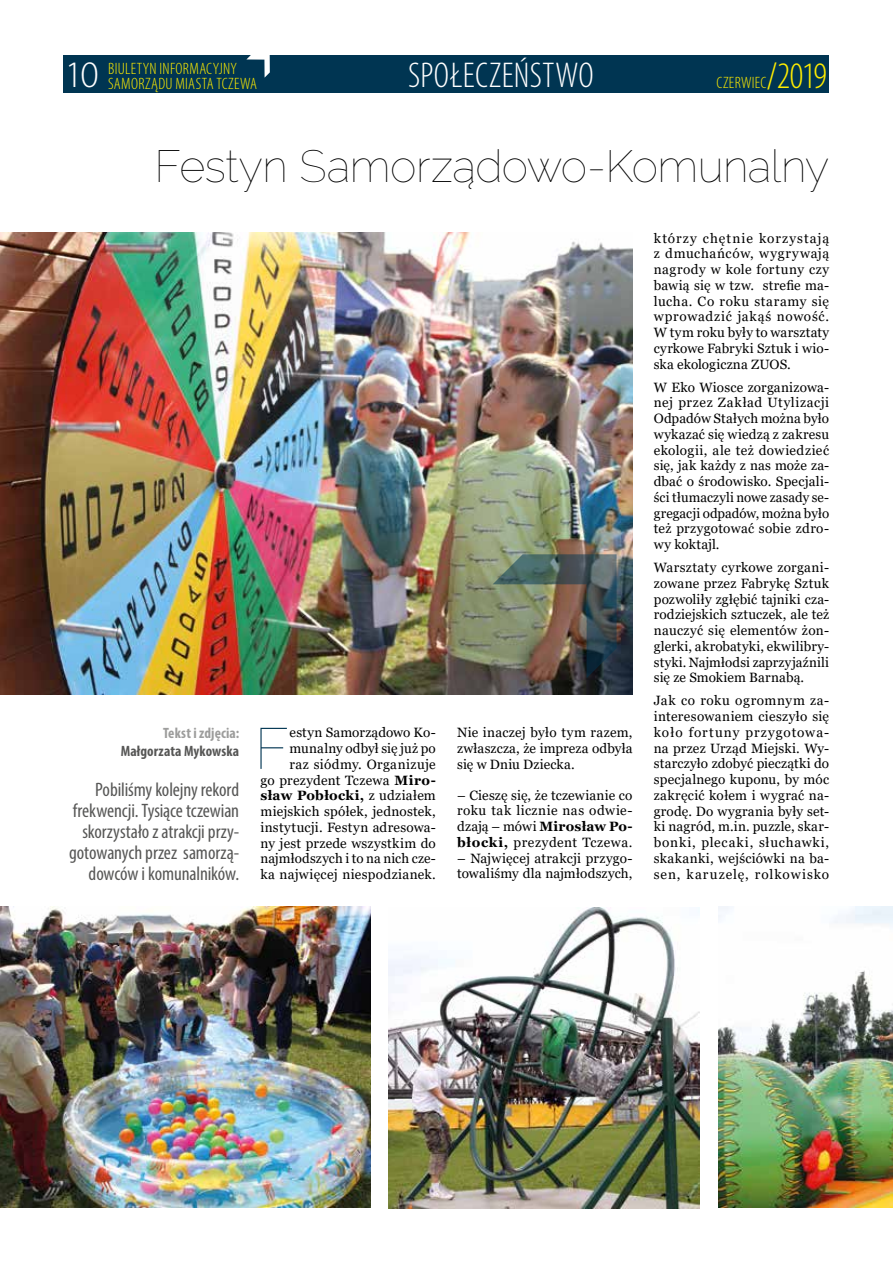
<style>
.page{position:relative;width:893px;height:1263px;background:#fff}
.page>*{position:absolute;margin:0;border:0;box-sizing:border-box;transform-origin:0 0}
.t1{font:100 57.9px "Raleway";color:#003552}
.t2{font:100 45px "Raleway";letter-spacing:-.015em;color:#000}
.t3{font:300 condensed 37.5px "Myriad Pro";color:#ffed00}
.t4{font:300 37.5px "Myriad Pro";color:#fff}
.t5{font:300 condensed 36px "Myriad Pro";letter-spacing:.01em;color:#fff}
.t6{font:condensed 19.5px/21px "Myriad Pro";letter-spacing:-.005em;color:#575756;text-align:right}
.t7{font:300 condensed 16.5px/15px "Myriad Pro";letter-spacing:.02em;color:#ffed00}
.t8{font:700 condensed 15px "Myriad Pro";letter-spacing:.005em;color:#575756}
.t9{font:700 condensed 15px "Myriad Pro";letter-spacing:.005em;color:#9d9d9c}
.t10{font:13.5px/15.8px "Georgia";letter-spacing:.015em;color:#000;text-align:justify}
.s1{font-weight:700}
</style>
<div class="page">
<div style="left:64px;top:56px;width:765px;height:37px;background:#003552"></div>
<svg style="left:246px;top:55px;width:24px;height:23px"></svg>
<img style="left:0;top:232px;width:632px;height:462px">
<img style="left:388px;top:907px;width:311px;height:301px">
<img style="left:718px;top:907px;width:175px;height:301px">
<img style="left:0;top:907px;width:371px;height:301px">
<img style="left:493px;top:554px;width:124px;height:124px">
<h3 class="t4" style="left:65px;top:54px;width:35px">10</h3>
<p class="t7" style="left:108px;top:61px;width:151px">BIULETYN INFORMACYJNY<br>SAMORZĄDU MIASTA TCZEWA</p>
<h3 class="t5" style="left:408px;top:54px;width:187px">SPOŁECZEŃSTWO</h3>
<h3 class="t3" style="left:766px;top:53px;width:62px">/2019</h3>
<p class="t7" style="left:716px;top:75px;width:52px">CZERWIEC</p>
<h2 class="t2" style="left:154px;top:140px;width:676px">Festyn Samorządowo-Komunalny</h2>
<p class="t9" style="left:163px;top:724px;width:78px">Tekst i zdjęcia:</p>
<p class="t8" style="left:121px;top:742px;width:120px">Małgorzata Mykowska</p>
<h3 class="t6" style="left:69px;top:778px;width:171px">Pobiliśmy kolejny rekord frekwencji. Tysiące tczewian skorzystało z atrakcji przy&shy;gotowanych przez samorzą&shy;dowców i komunalników.</h3>
<p class="t10" style="left:260px;top:725px;width:177px;text-align:right">estyn Samorządowo Ko&shy;munalny odbył się już po<br>raz siódmy. Organizuje<br>go prezydent Tczewa <span class="s1">Miro&shy;sław Pobłocki,</span> z udziałem miejskich spółek, jednostek, instytucji. Festyn adresowa&shy;ny jest przede wszystkim do najmłodszych i to na nich cze&shy;ka najwięcej niespodzianek.</p>
<p class="t10" style="left:457px;top:725px;width:177px">Nie inaczej było tym razem, zwłaszcza, że impreza odbyła się w Dniu Dziecka.</p>
<h1 class="t1" style="left:255px;top:714px;width:36px">F</h1>
<p class="t10" style="left:457px;top:787px;width:177px">– Cieszę się, że tczewianie co roku tak licznie nas odwie&shy;dzają – mówi <span class="s1">Mirosław Po&shy;błocki,</span> prezydent Tczewa.</p>
<p class="t10" style="left:457px;top:850px;width:177px">– Najwięcej atrakcji przygo&shy;towaliśmy dla najmłodszych,</p>
<p class="t10" style="left:654px;top:230px;width:177px">którzy chętnie korzystają z dmuchańców, wygrywają nagrody w kole fortuny czy bawią się w tzw. strefie ma&shy;lucha. Co roku staramy się wprowadzić jakąś nowość.<br>W tym roku były to warsztaty cyrkowe Fabryki Sztuk i wio&shy;ska ekologiczna ZUOS.</p>
<p class="t10" style="left:654px;top:379px;width:177px">W Eko Wiosce zorganizowa&shy;nej przez Zakład Utylizacji Odpadów Stałych można było wykazać się wiedzą z zakresu ekologii, ale też dowiedzieć się, jak każdy z nas może za&shy;dbać o środowisko. Specjali&shy;ści tłumaczyli nowe zasady se&shy;gregacji odpadów, można było też przygotować sobie zdro&shy;wy koktajl.</p>
<p class="t10" style="left:654px;top:560px;width:177px">Warsztaty cyrkowe zorgani&shy;zowane przez Fabrykę Sztuk pozwoliły zgłębić tajniki cza&shy;rodziejskich sztuczek, ale też nauczyć się elementów żon&shy;glerki, akrobatyki, ekwilibry&shy;styki. Najmłodsi zaprzyjaźnili się ze Smokiem Barnabą.</p>
<p class="t10" style="left:654px;top:693px;width:177px">Jak co roku ogromnym za&shy;interesowaniem cieszyło się koło fortuny przygotowa&shy;na przez Urząd Miejski. Wy&shy;starczyło zdobyć pieczątki do specjalnego kuponu, by móc zakręcić kołem i wygrać na&shy;grodę. Do wygrania były set&shy;ki nagród, m.in. puzzle, skar&shy;bonki, plecaki, słuchawki, skakanki, wejściówki na ba&shy;sen, karuzelę, rolkowisko</p>
</div>
